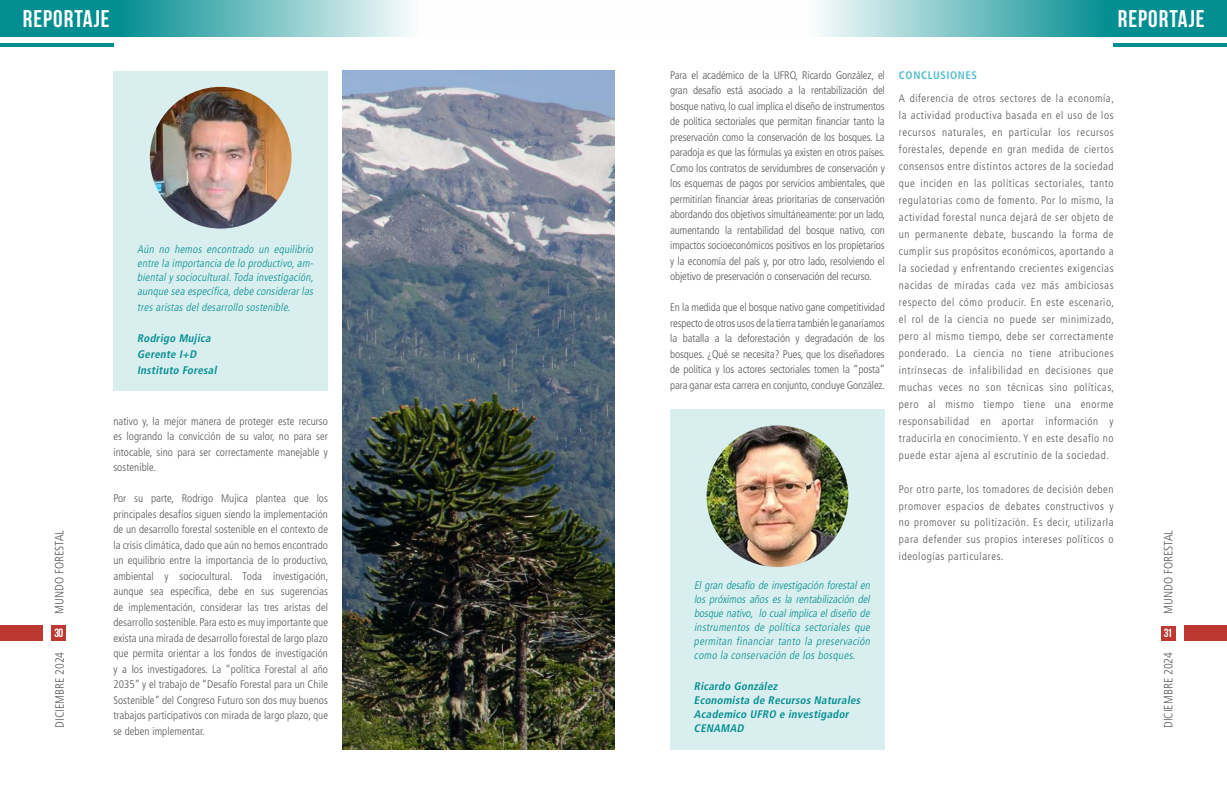
<style>
.page{position:relative;width:1227px;height:792px;background:#fff}
.page>*{position:absolute;margin:0;border:0;box-sizing:border-box;transform-origin:0 0}
.t1{font:700 24px "Bebas Neue";letter-spacing:.04em;color:#fff}
.t2{font:300 condensed 12px "Frutiger LT Std";color:#575756}
.t3{font:700 12px "Bebas Neue";color:#fff}
.t4{font:300 condensed 11px/15.5px "Frutiger LT Std";letter-spacing:.005em;color:#575756;text-align:justify}
.t5{font:italic 300 condensed 11px/14px "Frutiger LT Std";color:#038e92;text-align:justify}
.t6{font:italic 700 condensed 11px/14px "Frutiger LT Std";color:#038e92}
.t7{font:700 condensed 11px "Frutiger LT Std";letter-spacing:.05em;color:#51becc}
</style>
<div class="page">
<div style="left:0;top:626px;width:43px;height:15px;background:#be3832"></div>
<div style="left:52px;top:626px;width:14px;height:15px;background:#be3832"></div>
<div style="left:1184px;top:625px;width:43px;height:15px;background:#be3832"></div>
<div style="left:1161px;top:626px;width:14px;height:14px;background:#be3832"></div>
<div style="left:113px;top:71px;width:215px;height:319px;background:#d9eeee"></div>
<img style="left:150px;top:87px;width:142px;height:142px;border-radius:71px">
<hr style="left:1113px;top:43px;width:114px;height:4px;background:#038e92">
<svg style="left:819px;top:0;width:408px;height:37px;background:#59b4b7"></svg>
<hr style="left:0;top:43px;width:114px;height:4px;background:#038e92">
<svg style="left:0;top:0;width:409px;height:37px;background:#58b4b6"></svg>
<div style="left:670px;top:409px;width:215px;height:340px;background:#d9eeee"></div>
<img style="left:707px;top:425px;width:141px;height:142px;border-radius:71px">
<img style="left:342px;top:71px;width:273px;height:678px">
<h1 class="t1" style="left:23px;top:6px;width:88px">REPORTAJE</h1>
<h1 class="t1" style="left:1118px;top:6px;width:88px">REPORTAJE</h1>
<p class="t2" style="left:52px;top:614px;width:85px;rotate:-90deg">MUNDO FORESTAL</p>
<p class="t2" style="left:53px;top:728px;width:77px;rotate:-90deg">DICIEMBRE 2024</p>
<p class="t3" style="left:54px;top:626px;width:10px">30</p>
<p class="t5" style="left:137px;top:243px;width:180px">Aún no hemos encontrado un equilibrio entre la importancia de lo productivo,am&shy;bientaly sociocultural.Toda investigación, aunque sea específica,debe considerarlas</p>
<p class="t5" style="left:137px;top:301px;width:157px">tres aristas del desarrollo sostenible.</p>
<p class="t6" style="left:137px;top:331px;width:83px;line-height:16px">Rodrigo Mujica<br>Gerente I+D<br>Instituto Foresal</p>
<p class="t4" style="left:113px;top:413px;width:216px">nativo y, la mejor manera de proteger este recurso es logrando la convicción de su valor, no para ser intocable, sino para ser correctamente manejable y sostenible.</p>
<p class="t4" style="left:113px;top:491px;width:216px">Por su parte, Rodrigo Mujica plantea que los principales desafíos siguen siendo la implementación de un desarrollo forestal sostenible en el contexto de la crisis climática, dado que aún no hemos encontrado un equilibrio entre la importancia de lo productivo, ambiental y sociocultural. Toda investigación, aunque sea específica, debe en sus sugerencias de implementación, considerar las tres aristas del desarrollo sostenible. Para esto es muy importante que exista una mirada de desarrollo forestal de largo plazo que permita orientar a los fondos de investigación y a los investigadores. La “política Forestal al año 2035” y el trabajo de “Desafío Forestal para un Chile Sostenible” del Congreso Futuro son dos muy buenos trabajos participativos con mirada de largo plazo, que se deben implementar.</p>
<p class="t4" style="left:670px;top:68px;width:217px">Para el académico de la UFRO, Ricardo González, el gran desafío está asociado a la rentabilización del bosque nativo, lo cual implica el diseño de instrumentos de política sectoriales que permitan financiar tanto la preservación como la conservación de los bosques. La paradoja es que las fórmulas ya existen en otros países.<br>Como los contratos de servidumbres de conservación y los esquemas de pagos por servicios ambientales, que permitirían financiar áreas prioritarias de conservación abordando dos objetivos simultáneamente: por un lado, aumentando la rentabilidad del bosque nativo, con impactos socioeconómicos positivos en los propietarios y la economía del país y, por otro lado, resolviendo el objetivo de preservación o conservación del recurso.</p>
<p class="t4" style="left:670px;top:300px;width:217px">En la medida que el bosque nativo gane competitividad respecto de otros usos de la tierra también le ganaríamos la batalla a la deforestación y degradación de los bosques. ¿Qué se necesita? Pues, que los diseñadores de política y los actores sectoriales tomen la “posta” para ganar esta carrera en conjunto, concluye González.</p>
<p class="t5" style="left:694px;top:578px;width:180px">El gran desafío de investigación forestal en los próximos años es la rentabilización del bosque nativo, lo cual implica el diseño de instrumentos de política sectoriales que permitan financiar tanto la preservación como la conservación de los bosques.</p>
<p class="t6" style="left:694px;top:679px;width:170px">Ricardo González<br>Economista de Recursos Naturales<br>Academico UFRO e investigador<br>CENAMAD</p>
<p class="t7" style="left:899px;top:69px;width:79px">CONCLUSIONES</p>
<p class="t4" style="left:899px;top:89px;width:216px;line-height:17px">A diferencia de otros sectores de la economía, la actividad productiva basada en el uso de los recursos naturales, en particular los recursos forestales, depende en gran medida de ciertos consensos entre distintos actores de la sociedad que inciden en las políticas sectoriales, tanto regulatorias como de fomento. Por lo mismo, la actividad forestal nunca dejará de ser objeto de un permanente debate, buscando la forma de cumplir sus propósitos económicos, aportando a la sociedad y enfrentando crecientes exigencias nacidas de miradas cada vez más ambiciosas respecto del cómo producir. En este escenario, el rol de la ciencia no puede ser minimizado, pero al mismo tiempo, debe ser correctamente ponderado. La ciencia no tiene atribuciones intrínsecas de infalibilidad en decisiones que muchas veces no son técnicas sino políticas, pero al mismo tiempo tiene una enorme responsabilidad en aportar información y traducirla en conocimiento. Y en este desafío no puede estar ajena al escrutinio de la sociedad.</p>
<p class="t4" style="left:899px;top:480px;width:216px;line-height:17px">Por otro parte, los tomadores de decisión deben promover espacios de debates constructivos y no promover su politización. Es decir, utilizarla para defender sus propios intereses políticos o ideologías particulares.</p>
<p class="t2" style="left:1161px;top:614px;width:85px;rotate:-90deg">MUNDO FORESTAL</p>
<p class="t2" style="left:1161px;top:728px;width:77px;rotate:-90deg">DICIEMBRE 2024</p>
<p class="t3" style="left:1164px;top:626px;width:10px">31</p>
</div>
